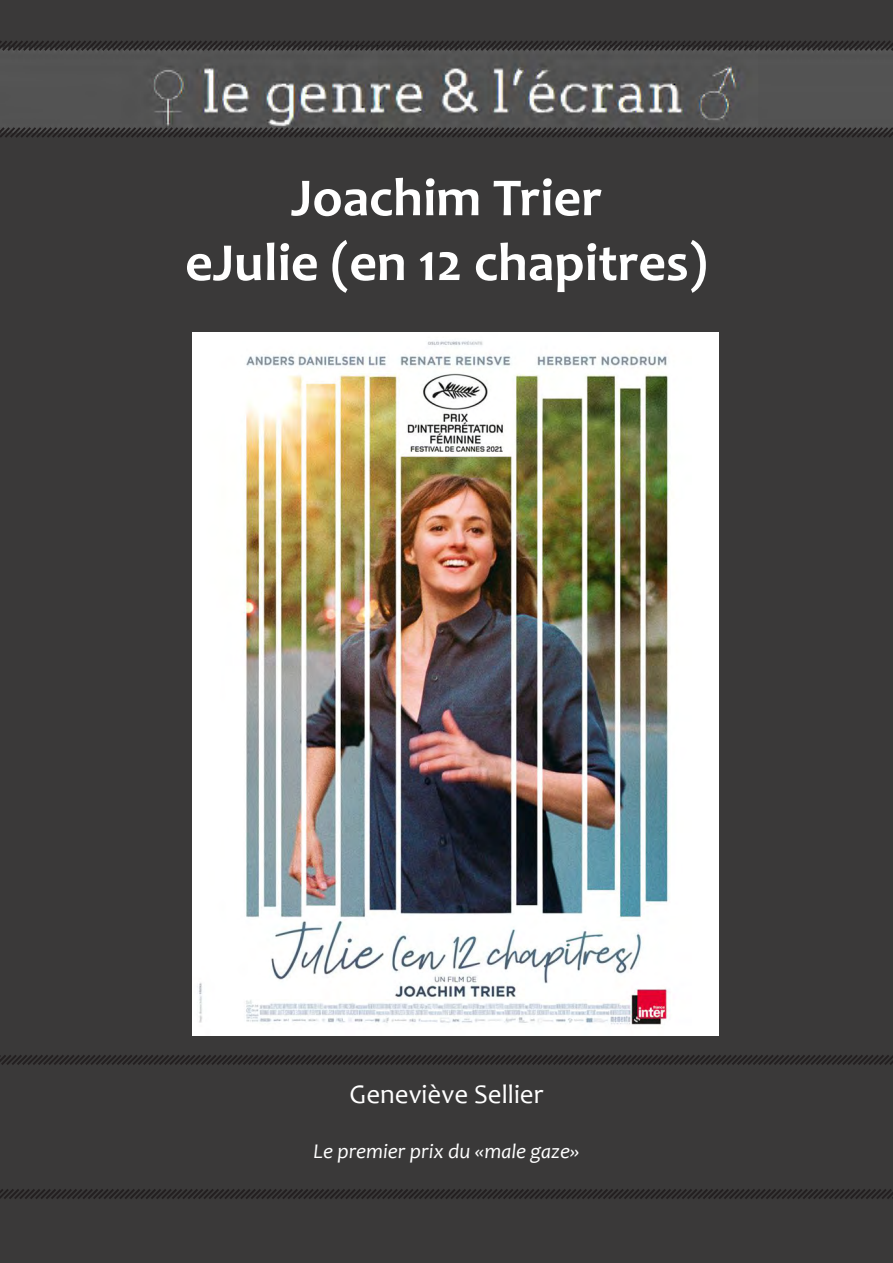
<style>
.page{position:relative;width:893px;height:1263px;background:#3a3939}
.page>*{position:absolute;margin:0;border:0;box-sizing:border-box;transform-origin:0 0}
.titre_couv{font:700 54px "Candara";color:#fff}
.t1{font:27px "Candara";color:#fff}
.t2{font:italic 21px "Candara";color:#fff}
</style>
<div class="page">
<img style="left:193px;top:333px;width:525px;height:703px">
<svg style="left:0;top:1055px;width:893px;height:144px"></svg>
<svg style="left:0;top:41px;width:893px;height:97px;background:#565555"></svg>
<p class="titre_couv" style="left:291px;top:164px;width:313px">Joachim Trier</p>
<p class="titre_couv" style="left:185px;top:229px;width:524px">eJulie (en 12 chapitres)</p>
<p class="t1" style="left:350px;top:1077px;width:195px">Geneviève Sellier</p>
<p class="t2" style="left:313px;top:1138px;width:268px">Le premier prix du «male gaze»</p>
</div>
